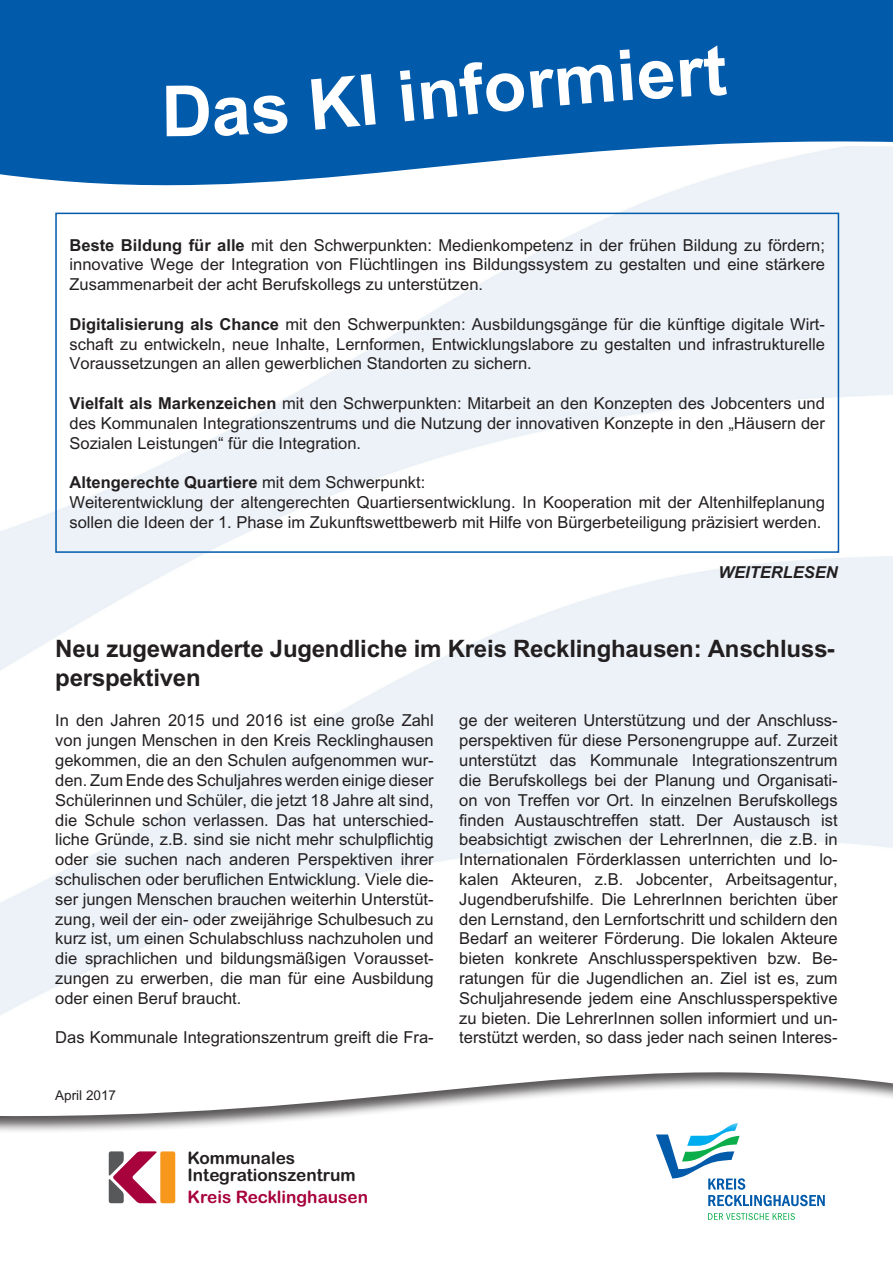
<style>
.page{position:relative;width:893px;height:1263px;background:#fff}
.page>*{position:absolute;margin:0;border:0;box-sizing:border-box;transform-origin:0 0}
.t1{font:700 70.5px "Arial";color:#fff}
.t2{font:700 24px/28.8px "Arial";letter-spacing:-.01em;color:#231f20}
.t3{font:17.25px/16.8px "Arial Rounded MT Bold";color:#231f20}
.t4{font:17.25px "Arial Rounded MT Bold";color:#a7023c}
.t5{font:16.5px/19.8px "Arial";color:#231f20;text-align:justify}
.t6{font:italic 700 16.5px "Arial";color:#231f20}
.t7{font:13.5px "Arial";color:#231f20}
.s1{font-weight:700}
</style>
<div class="page">
<div style="left:0;top:1070px;width:893px;height:193px;background:#231f20;opacity:.75"></div>
<div style="left:642px;top:1120px;width:207px;height:116px;background:#fff"></div>
<svg style="left:708px;top:1213px;width:87px;height:7px"></svg>
<svg style="left:656px;top:1123px;width:169px;height:83px"></svg>
<div style="left:160px;top:1151px;width:15px;height:52px;background:#f7981d;border-radius:2px"></div>
<svg style="left:109px;top:1151px;width:48px;height:52px"></svg>
<svg style="left:0;top:0;width:893px;height:217px"></svg>
<div style="left:55px;top:213px;width:784px;height:340px;border:2px solid #015aaa"></div>
<div style="left:166px;top:85px;width:122px;height:51px;background:#015aaa"></div>
<div style="left:311px;top:75px;width:50px;height:55px;background:#015aaa"></div>
<div style="left:530px;top:64px;width:84px;height:44px;background:#015aaa"></div>
<div style="left:620px;top:49px;width:54px;height:51px;background:#015aaa"></div>
<div style="left:680px;top:45px;width:47px;height:52px;background:#015aaa"></div>
<h1 class="t1" style="left:354px;top:60px;width:170px;rotate:-6deg">I info</h1>
<p class="t5" style="left:70px;top:235px;width:757px"><span class="s1">Beste Bildung für alle</span> mit den Schwerpunkten: Medienkompetenz in der frühen Bildung zu fördern; innovative Wege der Integration von Flüchtlingen ins Bildungssystem zu gestalten und eine stärkere Zusammenarbeit der acht Berufskollegs zu unterstützen.</p>
<p class="t5" style="left:70px;top:314px;width:757px"><span class="s1">Digitalisierung als Chance</span> mit den Schwerpunkten: Ausbildungsgänge für die künftige digitale Wirt&shy;schaft zu entwickeln, neue Inhalte, Lernformen, Entwicklungslabore zu gestalten und infrastrukturelle Voraussetzungen an allen gewerblichen Standorten zu sichern.</p>
<p class="t5" style="left:70px;top:393px;width:757px"><span class="s1">Vielfalt als Markenzeichen</span> mit den Schwerpunkten: Mitarbeit an den Konzepten des Jobcenters und des Kommunalen Integrationszentrums und die Nutzung der innovativen Konzepte in den „Häusern der Sozialen Leistungen“ für die Integration.</p>
<p class="t5" style="left:70px;top:472px;width:757px;text-align:left"><span class="s1">Altengerechte Quartiere</span> mit dem Schwerpunkt:<br>Weiterentwicklung der altengerechten Quartiersentwicklung. In Kooperation mit der Altenhilfeplanung sollen die Ideen der 1. Phase im Zukunftswettbewerb mit Hilfe von Bürgerbeteiligung präzisiert werden.</p>
<p class="t6" style="left:718px;top:562px;width:121px">WEITERLESEN</p>
<h2 class="t2" style="left:55px;top:634px;width:781px">Neu zugewanderte Jugendliche im Kreis Recklinghausen: Anschluss&shy;perspektiven</h2>
<p class="t5" style="left:459px;top:711px;width:380px">ge der weiteren Unterstützung und der Anschluss&shy;perspektiven für diese Personengruppe auf. Zurzeit unterstützt das Kommunale Integrationszentrum die Berufskollegs bei der Planung und Organisati&shy;on von Treffen vor Ort. In einzelnen Berufskollegs finden Austauschtreffen statt. Der Austausch ist beabsichtigt zwischen der LehrerInnen, die z.B. in Internationalen Förderklassen unterrichten und lo&shy;kalen Akteuren, z.B. Jobcenter, Arbeitsagentur, Jugendberufshilfe. Die LehrerInnen berichten über den Lernstand, den Lernfortschritt und schildern den Bedarf an weiterer Förderung. Die lokalen Akteure bieten konkrete Anschlussperspektiven bzw. Be&shy;ratungen für die Jugendlichen an. Ziel ist es, zum Schuljahresende jedem eine Anschlussperspektive zu bieten. Die LehrerInnen sollen informiert und un&shy;terstützt werden, so dass jeder nach seinen Interes-</p>
<p class="t5" style="left:55px;top:711px;width:380px">In den Jahren 2015 und 2016 ist eine große Zahl von jungen Menschen in den Kreis Recklinghausen gekommen, die an den Schulen aufgenommen wur&shy;den. Zum Ende des Schuljahres werden einige dieser Schülerinnen und Schüler, die jetzt 18 Jahre alt sind, die Schule schon verlassen. Das hat unterschied&shy;liche Gründe, z.B. sind sie nicht mehr schulpflichtig oder sie suchen nach anderen Perspektiven ihrer schulischen oder beruflichen Entwicklung. Viele die&shy;ser jungen Menschen brauchen weiterhin Unterstüt&shy;zung, weil der ein- oder zweijährige Schulbesuch zu kurz ist, um einen Schulabschluss nachzuholen und die sprachlichen und bildungsmäßigen Vorausset&shy;zungen zu erwerben, die man für eine Ausbildung oder einen Beruf braucht.</p>
<p class="t5" style="left:55px;top:1027px;width:380px">Das Kommunale Integrationszentrum greift die Fra-</p>
<p class="t7" style="left:55px;top:1088px;width:62px">April 2017</p>
<p class="t3" style="left:187px;top:1149px;width:170px">Kommunales<br>Integrationszentrum</p>
<p class="t4" style="left:187px;top:1187px;width:182px">Kreis Recklinghausen</p>
</div>
